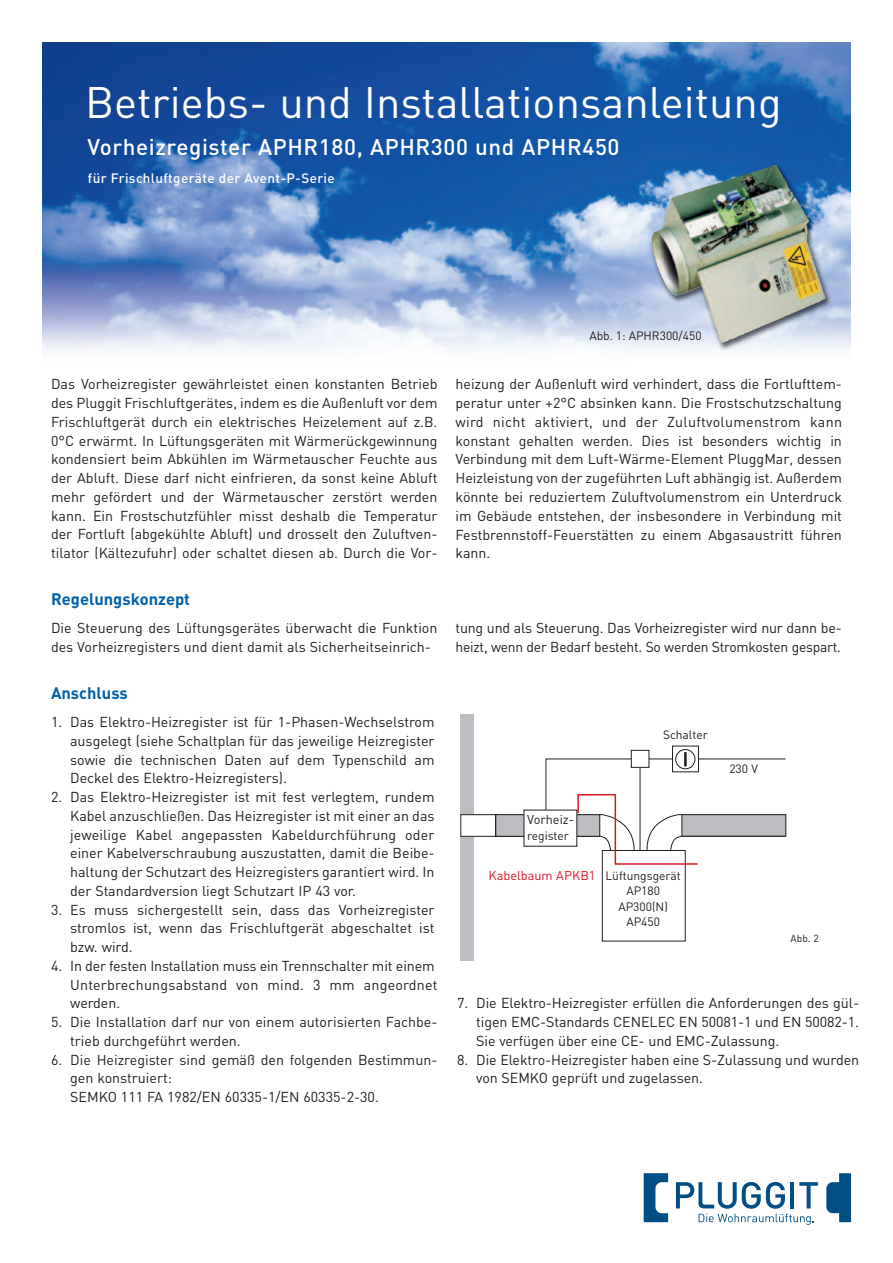
<style>
.page{position:relative;width:893px;height:1263px;background:#fff}
.page>*{position:absolute;margin:0;border:0;box-sizing:border-box;transform-origin:0 0}
.t1{font:43.5px "DIN Euro Regular";color:#fff}
.t2{font:500 22.5px "DIN";letter-spacing:.025em;color:#fff}
.t3{font:16.5px "DIN Euro Bold";color:#0161aa}
.t4{font:14.25px/18.8px "DIN Euro Regular";color:#231f20;text-align:justify}
.t5{font:500 13.5px "DIN";letter-spacing:.025em;color:#fff}
.t6{font:12.75px "DIN Euro Regular";color:#d7171f}
.t7{font:12.75px "DIN Euro Regular";color:#231f20}
.t8{font:12px/15.3px "DIN Euro Regular";color:#231f20;text-align:center}
.t9{font:10.2px "DIN Euro Regular";color:#231f20}
</style>
<div class="page">
<img style="left:43px;top:43px;width:807px;height:309px">
<img style="left:628px;top:141px;width:223px;height:211px">
<img style="left:651px;top:173px;width:174px;height:170px">
<div style="left:461px;top:714px;width:13px;height:246px;background:#bcbdc0"></div>
<div style="left:461px;top:815px;width:35px;height:21px;background:#fff"></div>
<div style="left:460px;top:814px;width:36px;height:23px;border:1px solid #231f20"></div>
<div style="left:602px;top:850px;width:84px;height:91px;border:1px solid #231f20"></div>
<div style="left:672px;top:746px;width:27px;height:26px;border:1px solid #231f20"></div>
<div style="left:675px;top:749px;width:20px;height:20px;border:1px solid #231f20;border-radius:50%"></div>
<hr style="left:684px;top:752px;width:3px;height:14px;background:#231f20">
<div style="left:631px;top:750px;width:18px;height:18px;border:1px solid #231f20"></div>
<svg style="left:495px;top:758px;width:291px;height:93px"></svg>
<hr style="left:615px;top:794px;width:1px;height:70px;background:#d7171f">
<hr style="left:577px;top:794px;width:39px;height:1px;background:#d7171f">
<hr style="left:615px;top:863px;width:83px;height:2px;background:#d7171f">
<svg style="left:644px;top:1173px;width:24px;height:49px"></svg>
<svg style="left:826px;top:1173px;width:25px;height:49px"></svg>
<svg style="left:676px;top:1182px;width:142px;height:43px"></svg>
<h1 class="t1" style="left:85px;top:77px;width:698px">Betriebs- und Installationsanleitung</h1>
<h2 class="t2" style="left:87px;top:134px;width:534px">Vorheizregister APHR180, APHR300 und APHR450</h2>
<p class="t5" style="left:88px;top:171px;width:248px">für Frischluftgeräte der Avent-P-Serie</p>
<p class="t8" style="left:589px;top:328px;width:114px">Abb. 1: APHR300/450</p>
<p class="t4" style="left:51px;top:375px;width:388px">Das Vorheizregister gewährleistet einen konstanten Betrieb des Pluggit Frischluftgerätes, indem es die Außenluft vor dem Frisch luftgerät durch ein elektrisches Heiz ele ment auf z.B.<br>0°C erwärmt. In Lüftungsgeräten mit Wärmerück ge winnung kondensiert beim Abkühlen im Wärmetauscher Feuchte aus der Abluft. Diese darf nicht einfrieren, da sonst keine Abluft mehr gefördert und der Wärmetauscher zerstört werden kann. Ein Frostschutzfühler misst deshalb die Temperatur der Fortluft (abgekühlte Abluft) und drosselt den Zuluft ven - tilator (Kälte zufuhr) oder schaltet diesen ab. Durch die Vor -</p>
<p class="t4" style="left:455px;top:375px;width:388px">heizung der Außenluft wird verhindert, dass die Fort luft tem - peratur unter +2°C absinken kann. Die Frostschutz schaltung wird nicht aktiviert, und der Zu luftvolumenstrom kann konstant gehalten werden. Dies ist besonders wichtig in Verbin dung mit dem Luft-Wär me-Element PluggMar, dessen Heiz leistung von der zu geführten Luft abhängig ist. Außerdem könnte bei reduziertem Zuluftvolumenstrom ein Unterdruck im Gebäude entstehen, der insbesondere in Ver bindung mit Fest brenn stoff-Feuerstätten zu einem Abgas aus tritt führen kann.</p>
<p class="t3" style="left:51px;top:590px;width:141px">Regelungskonzept</p>
<p class="t4" style="left:51px;top:619px;width:388px">Die Steuerung des Lüftungsgerätes überwacht die Funktion des Vorheizregisters und dient damit als Sicherheits ein rich -</p>
<p class="t4" style="left:455px;top:619px;width:388px">tung und als Steuerung. Das Vorheizregister wird nur dann be&shy;heizt, wenn der Bedarf besteht. So werden Stromkosten gespart.</p>
<p class="t3" style="left:51px;top:683px;width:78px">Anschluss</p>
<p class="t4" style="left:70px;top:713px;width:366px;text-indent:-19px">1. Das Elektro-Heizregister ist für 1-Phasen-Wechsel strom ausgelegt (siehe Schaltplan für das jeweilige Heizregister sowie die technischen Daten auf dem Typenschild am Deckel des Elektro-Heizregisters).</p>
<p class="t4" style="left:70px;top:788px;width:366px;text-indent:-19px">2. Das Elektro-Heizregister ist mit fest verlegtem, rundem Kabel anzuschließen. Das Heizregister ist mit einer an das jeweilige Kabel angepassten Kabel durch führung oder einer Kabelverschraubung auszustatten, damit die Bei be - hal tung der Schutzart des Heizregisters garantiert wird. In der Standardversion liegt Schutzart IP 43 vor.</p>
<p class="t4" style="left:70px;top:900px;width:366px;text-indent:-19px">3. Es muss sichergestellt sein, dass das Vorheizregister strom los ist, wenn das Frischluftgerät abgeschaltet ist bzw. wird.</p>
<p class="t4" style="left:70px;top:956px;width:369px;text-align:left;text-indent:-19px">4. In der festen Installation muss ein Trennschalter mit einem<br>Unterbrechungsabstand von mind. 3 mm ange ordnet werden.</p>
<p class="t4" style="left:70px;top:1013px;width:369px;text-indent:-19px">5. Die Installation darf nur von einem autorisierten Fach be - trieb durchgeführt werden.</p>
<p class="t4" style="left:70px;top:1050px;width:369px;text-align:left;text-indent:-19px">6. Die Heizregister sind gemäß den folgenden Bestim mun - gen konstruiert:<br>SEMKO 111 FA 1982/EN 60335-1/EN 60335-2-30.</p>
<p class="t8" style="left:663px;top:727px;width:46px">Schalter</p>
<p class="t8" style="left:729px;top:761px;width:30px">230 V</p>
<p class="t7" style="left:527px;top:813px;width:48px">Vorheiz-</p>
<p class="t8" style="left:527px;top:828px;width:43px">register</p>
<p class="t6" style="left:488px;top:868px;width:109px">Kabelbaum APKB1</p>
<p class="t8" style="left:605px;top:868px;width:77px">Lüftungsgerät<br>AP180<br>AP300(N)<br>AP450</p>
<p class="t9" style="left:791px;top:933px;width:30px">Abb. 2</p>
<p class="t4" style="left:476px;top:994px;width:384px;text-indent:-19px">7. Die Elektro-Heizregister erfüllen die Anforderungen des gül&shy;tigen EMC-Standards CENELEC EN 50081-1 und EN 50082-1.<br>Sie verfügen über eine CE- und EMC-Zulas sung.</p>
<p class="t4" style="left:476px;top:1050px;width:384px;text-indent:-19px">8. Die Elektro-Heizregister haben eine S-Zulassung und wurden von SEMKO geprüft und zugelassen.</p>
</div>
